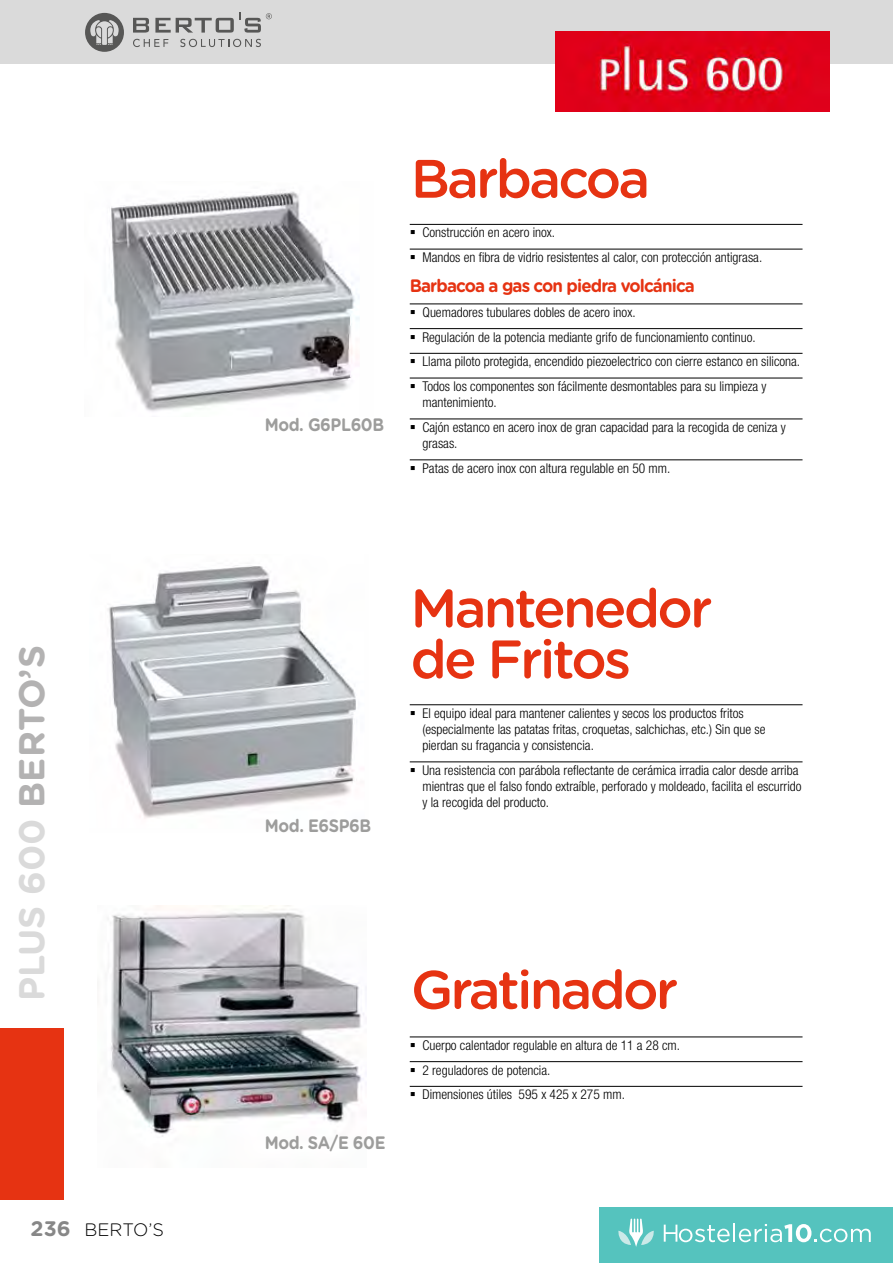
<style>
.page{position:relative;width:893px;height:1263px;background:#fff}
.page>*{position:absolute;margin:0;border:0;box-sizing:border-box;transform-origin:0 0}
.t1{font:500 54px/51px "Gotham Rounded";letter-spacing:-.05em;color:#e63312}
.t2{font:700 36px "Gotham Rounded";color:#dadada}
.t3{font:700 18px "Gotham Rounded";letter-spacing:-.025em;color:#9d9d9c;scale:.9 1}
.t4{font:700 18px "Gotham Rounded";letter-spacing:-.05em;color:#e63312;scale:.94 1}
.t5{font:300 18px "Gotham Rounded";letter-spacing:-.005em;color:#000}
.t6{font:300 condensed 13.5px/16.2px "Helvetica Neue";color:#000}
.s1{color:#b3b2b2}
.s2{font-weight:700;font-size:21px;color:#878787}
</style>
<div class="page">
<div style="left:0;top:0;width:893px;height:64px;background:#dadada"></div>
<div style="left:0;top:1028px;width:64px;height:171px;background:#e63312"></div>
<svg style="left:85px;top:13px;width:39px;height:39px"></svg>
<svg style="left:133px;top:18px;width:16px;height:15px"></svg>
<svg style="left:155px;top:13px;width:117px;height:20px"></svg>
<svg style="left:133px;top:39px;width:35px;height:8px"></svg>
<svg style="left:180px;top:39px;width:81px;height:8px"></svg>
<img style="left:556px;top:32px;width:273px;height:80px">
<hr style="left:410px;top:224px;width:392px;height:1px;background:#000">
<hr style="left:410px;top:249px;width:392px;height:1px;background:#000">
<hr style="left:410px;top:304px;width:392px;height:1px;background:#000">
<hr style="left:410px;top:328px;width:392px;height:1px;background:#000">
<hr style="left:410px;top:353px;width:392px;height:1px;background:#000">
<hr style="left:410px;top:378px;width:392px;height:1px;background:#000">
<hr style="left:410px;top:419px;width:392px;height:1px;background:#000">
<hr style="left:410px;top:460px;width:392px;height:1px;background:#000">
<hr style="left:410px;top:704px;width:392px;height:1px;background:#000">
<hr style="left:410px;top:762px;width:392px;height:1px;background:#000">
<hr style="left:410px;top:1037px;width:392px;height:1px;background:#000">
<hr style="left:410px;top:1061px;width:392px;height:1px;background:#000">
<hr style="left:410px;top:1086px;width:392px;height:1px;background:#000">
<img style="left:108px;top:190px;width:252px;height:222px">
<img style="left:108px;top:565px;width:248px;height:254px">
<img style="left:111px;top:905px;width:253px;height:232px">
<div style="left:599px;top:1207px;width:294px;height:56px;background:#55c3be"></div>
<svg style="left:664px;top:1223px;width:207px;height:19px"></svg>
<svg style="left:618px;top:1218px;width:36px;height:29px"></svg>
<h2 class="t2" style="left:5px;top:1001px;width:358px;rotate:-90deg">PLUS 600 <span class="s1">BERTO’S</span></h2>
<h3 class="t5" style="left:31px;top:1217px;width:135px"><span class="s2">236</span> BERTO’S</h3>
<h3 class="t3" style="left:265px;top:412px;width:134px">Mod. G6PL60B</h3>
<h1 class="t1" style="left:411px;top:151px;width:241px">Barbacoa</h1>
<p class="t6" style="left:410px;top:224px;width:147px">▪ Construcción en acero inox.</p>
<p class="t6" style="left:410px;top:249px;width:354px">▪ Mandos en fibra de vidrio resistentes al calor, con protección antigrasa.</p>
<h3 class="t4" style="left:410px;top:273px;width:305px">Barbacoa a gas con piedra volcánica</h3>
<p class="t6" style="left:410px;top:304px;width:227px">▪ Quemadores tubulares dobles de acero inox.</p>
<p class="t6" style="left:410px;top:329px;width:348px">▪ Regulación de la potencia mediante grifo de funcionamiento continuo.</p>
<p class="t6" style="left:410px;top:353px;width:392px">▪ Llama piloto protegida, encendido piezoelectrico con cierre estanco en silicona.</p>
<p class="t6" style="left:422px;top:378px;width:346px;text-indent:-13px">▪ Todos los componentes son fácilmente desmontables para su limpieza y mantenimiento.</p>
<p class="t6" style="left:422px;top:419px;width:365px;text-indent:-13px">▪ Cajón estanco en acero inox de gran capacidad para la recogida de ceniza y grasas.</p>
<p class="t6" style="left:410px;top:460px;width:262px">▪ Patas de acero inox con altura regulable en 50 mm.</p>
<h3 class="t3" style="left:265px;top:813px;width:120px">Mod. E6SP6B</h3>
<h1 class="t1" style="left:411px;top:580px;width:303px">Mantenedor de Fritos</h1>
<p class="t6" style="left:422px;top:705px;width:345px;text-indent:-13px">▪ El equipo ideal para mantener calientes y secos los productos fritos (especialmente las patatas fritas, croquetas, salchichas, etc.) Sin que se pierdan su fragancia y consistencia.</p>
<p class="t6" style="left:422px;top:762px;width:381px;text-indent:-13px">▪ Una resistencia con parábola reflectante de cerámica irradia calor desde arriba mientras que el falso fondo extraíble, perforado y moldeado, facilita el escurrido y la recogida del producto.</p>
<h3 class="t3" style="left:265px;top:1129px;width:136px">Mod. SA/E 60E</h3>
<h1 class="t1" style="left:411px;top:962px;width:269px">Gratinador</h1>
<p class="t6" style="left:410px;top:1037px;width:272px">▪ Cuerpo calentador regulable en altura de 11 a 28 cm.</p>
<p class="t6" style="left:410px;top:1061px;width:142px">▪ 2 reguladores de potencia.</p>
<p class="t6" style="left:410px;top:1086px;width:217px">▪ Dimensiones útiles 595 x 425 x 275 mm.</p>
</div>
